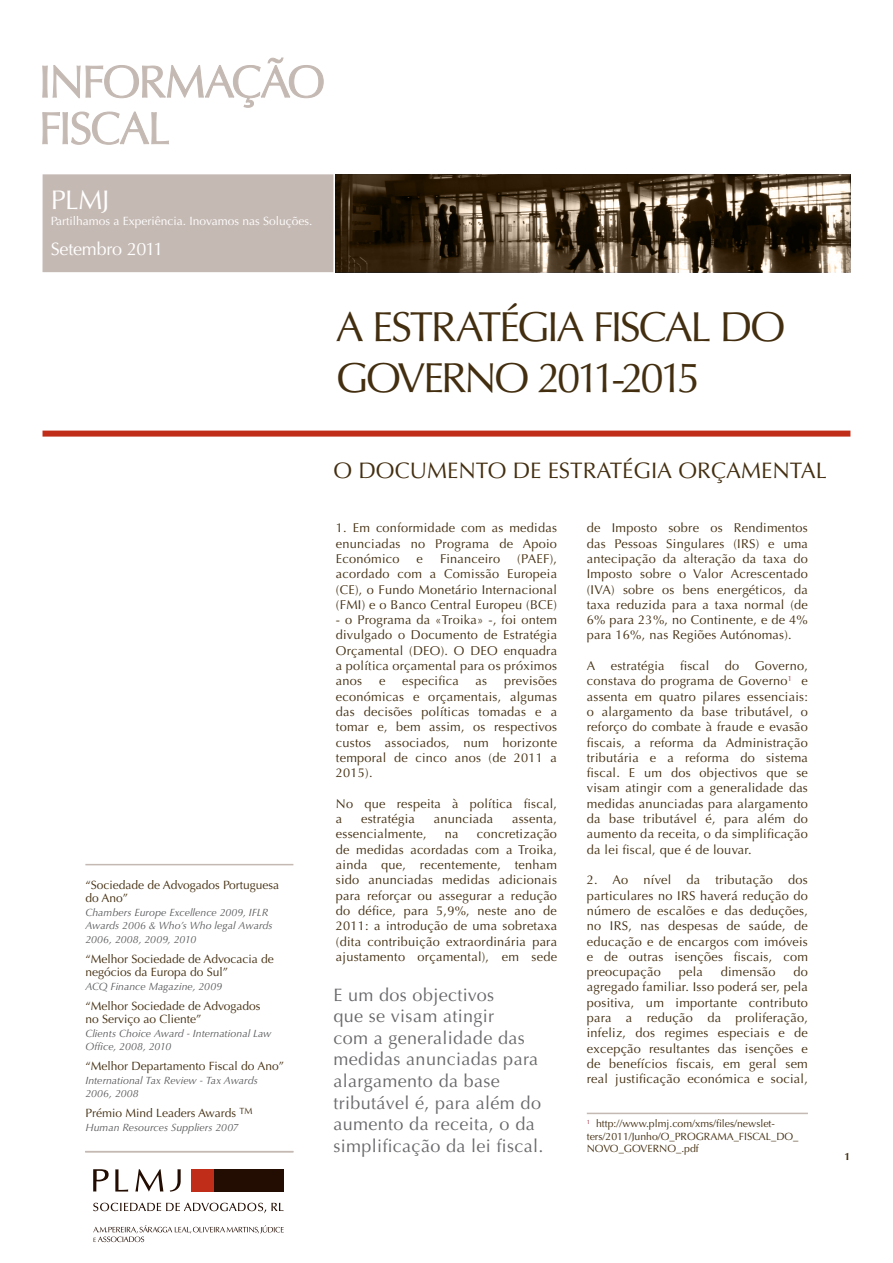
<style>
.page{position:relative;width:893px;height:1263px;background:#fff}
.page>*{position:absolute;margin:0;border:0;box-sizing:border-box;transform-origin:0 0}
.t1{font:42px/50.4px "Optima";letter-spacing:-.06em;color:#432e10}
.t2{font:27px "Optima";color:#fff}
.t3{font:22.5px "Optima";color:#432e10}
.t4{font:18px/21.6px "Optima";letter-spacing:.02em;color:#69696c}
.t5{font:18px "Optima";letter-spacing:-.015em;color:#fff}
.t6{font:12.75px/15.3px "Optima";letter-spacing:.02em;color:#432e10;text-align:justify}
.t7{font:12px/13.5px "Optima";color:#432e10}
.t8{font:12px "Optima";color:#fff}
.t9{font:italic 10.5px/13.5px "Optima";letter-spacing:.005em;color:#57585a}
.t10{font:10.5px/12.6px "Optima";color:#432e10}
.t11{font:700 10.5px "Optima";color:#432e10}
</style>
<div class="page">
<div style="left:43px;top:174px;width:290px;height:98px;background:#c5b9b3"></div>
<svg style="left:42px;top:57px;width:282px;height:88px"></svg>
<svg style="left:336px;top:174px;width:514px;height:98px;background:#544533"></svg>
<div style="left:43px;top:431px;width:807px;height:6px;background:#c02d19"></div>
<hr style="left:85px;top:864px;width:208px;height:1px;background:#c5b9b3">
<hr style="left:85px;top:1151px;width:208px;height:1px;background:#c5b9b3">
<div style="left:214px;top:1169px;width:69px;height:22px;background:#230d02"></div>
<div style="left:192px;top:1169px;width:22px;height:22px;background:#c02d19"></div>
<svg style="left:93px;top:1169px;width:88px;height:22px"></svg>
<svg style="left:93px;top:1203px;width:190px;height:10px"></svg>
<svg style="left:93px;top:1225px;width:191px;height:17px"></svg>
<hr style="left:587px;top:1113px;width:221px;height:1px;background:#c5b9b3">
<h2 class="t2" style="left:51px;top:185px;width:60px">PLMJ</h2>
<p class="t8" style="left:51px;top:214px;width:263px">Partilhamos a Experiência. Inovamos nas Soluções.</p>
<h3 class="t5" style="left:51px;top:238px;width:114px">Setembro 2011</h3>
<p class="t1" style="left:336px;top:303px;width:451px">A ESTRATÉGIA FISCAL DO<br>GOVERNO 2011-2015</p>
<p class="t7" style="left:85px;top:878px;width:195px">“Sociedade de Advogados Portuguesa do Ano”</p>
<p class="t9" style="left:85px;top:906px;width:189px">Chambers Europe Excellence 2009, IFLR<br>Awards 2006 &amp; Who’s Who legal Awards<br>2006, 2008, 2009, 2010</p>
<p class="t7" style="left:85px;top:952px;width:190px">“Melhor Sociedade de Advocacia de negócios da Europa do Sul”</p>
<p class="t9" style="left:85px;top:980px;width:138px">ACQ Finance Magazine, 2009</p>
<p class="t7" style="left:85px;top:999px;width:177px">“Melhor Sociedade de Advogados no Serviço ao Cliente”</p>
<p class="t9" style="left:85px;top:1026px;width:187px">Clients Choice Award - International Law<br>Office, 2008, 2010</p>
<p class="t7" style="left:85px;top:1059px;width:200px">“Melhor Departamento Fiscal do Ano”</p>
<p class="t9" style="left:85px;top:1073px;width:174px">International Tax Review - Tax Awards<br>2006, 2008</p>
<p class="t7" style="left:85px;top:1106px;width:169px">Prémio Mind Leaders Awards <sup>TM</sup></p>
<p class="t9" style="left:85px;top:1121px;width:155px">Human Resources Suppliers 2007</p>
<p class="t3" style="left:333px;top:458px;width:495px">O DOCUMENTO DE ESTRATÉGIA ORÇAMENTAL</p>
<p class="t6" style="left:336px;top:521px;width:223px">1. Em conformidade com as medidas enunciadas no Programa de Apoio Económico</p>
<p class="t6" style="left:336px;top:551px;width:223px;text-indent:181px">(PAEF), acordado com a Comissão Europeia (CE), o Fundo Monetário Internacional (FMI) e o Banco Central Europeu (BCE)</p>
<p class="t6" style="left:336px;top:612px;width:223px">- o Programa da «Troika» -, foi ontem divulgado o Documento de Estratégia Orçamental (DEO). O DEO enquadra a política orçamental para os próximos anos</p>
<p class="t6" style="left:417px;top:551px;width:8px">e</p>
<p class="t6" style="left:440px;top:551px;width:62px">Financeiro</p>
<p class="t6" style="left:379px;top:674px;width:8px">e</p>
<p class="t6" style="left:402px;top:674px;width:58px">especifica</p>
<p class="t6" style="left:476px;top:674px;width:13px">as</p>
<p class="t6" style="left:336px;top:674px;width:223px;text-indent:168px">previsões económicas e orçamentais, algumas das decisões políticas tomadas e a tomar e, bem assim, os respectivos custos associados, num horizonte temporal de cinco anos (de 2011 a 2015).</p>
<p class="t6" style="left:336px;top:796px;width:223px">No que respeita à política fiscal, a</p>
<p class="t6" style="left:361px;top:811px;width:55px">estratégia</p>
<p class="t6" style="left:434px;top:811px;width:61px">anunciada</p>
<p class="t6" style="left:512px;top:811px;width:47px">assenta,</p>
<p class="t6" style="left:336px;top:827px;width:92px">essencialmente,</p>
<p class="t6" style="left:445px;top:827px;width:15px">na</p>
<p class="t6" style="left:336px;top:827px;width:223px;text-indent:141px">concretização de medidas acordadas com a Troika, ainda que, recentemente, tenham sido anunciadas medidas adicionais para reforçar ou assegurar a redução do défice, para 5,9%, neste ano de 2011: a introdução de uma sobretaxa (dita contribuição extraordinária para ajustamento orçamental), em sede</p>
<p class="t4" style="left:333px;top:984px;width:212px">E um dos objectivos<br>que se visam atingir<br>com a generalidade das medidas anunciadas para alargamento da base tributável é, para além do aumento da receita, o da simplificação da lei fiscal.</p>
<p class="t6" style="left:587px;top:521px;width:223px">de Imposto sobre os Rendimentos das Pessoas Singulares (IRS) e uma antecipação da alteração da taxa do Imposto sobre o Valor Acrescentado (IVA) sobre os bens energéticos, da taxa reduzida para a taxa normal (de 6% para 23%, no Continente, e de 4% para 16%, nas Regiões Autónomas).</p>
<p class="t6" style="left:587px;top:658px;width:223px">A estratégia fiscal do Governo, constava do programa de Governo<sup>1</sup> e assenta em quatro pilares essenciais: o alargamento da base tributável, o reforço do combate à fraude e evasão fiscais, a reforma da Administração tributária e a reforma do sistema fiscal. E um dos objectivos que se visam atingir com a generalidade das medidas anunciadas para alargamento da base tributável é, para além do aumento da receita, o da simplificação da lei fiscal, que é de louvar.</p>
<p class="t6" style="left:587px;top:872px;width:223px">2. Ao nível da tributação dos particulares no IRS haverá redução do número de escalões e das deduções, no IRS, nas despesas de saúde, de educação e de encargos com imóveis e de outras isenções fiscais, com preocupação</p>
<p class="t6" style="left:587px;top:964px;width:223px;text-indent:207px">do agregado familiar. Isso poderá ser, pela positiva, um importante contributo para a redução da proliferação, infeliz, dos regimes especiais e de excepção resultantes das isenções e de benefícios fiscais, em geral sem real justificação económica e social,</p>
<p class="t6" style="left:679px;top:964px;width:26px">pela</p>
<p class="t6" style="left:721px;top:964px;width:56px">dimensão</p>
<p class="t10" style="left:587px;top:1117px;width:213px"><sup>1</sup> http://www.plmj.com/xms/files/newslet&shy;ters/2011/Junho/O_PROGRAMA_FISCAL_DO_<br>NOVO_GOVERNO_.pdf</p>
<p class="t11" style="left:845px;top:1150px;width:7px">1</p>
</div>
